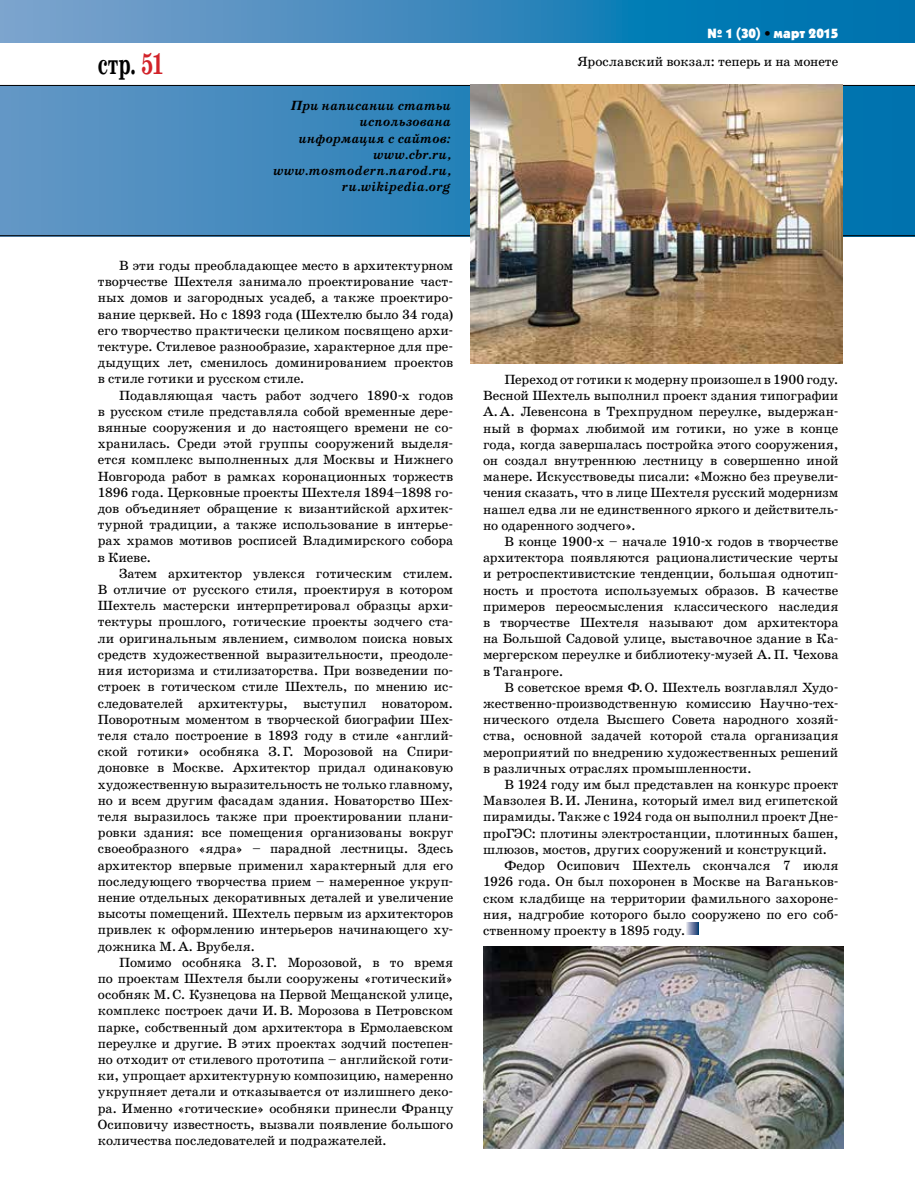
<style>
.page{position:relative;width:915px;height:1191px;background:#fff}
.page>*{position:absolute;margin:0;border:0;box-sizing:border-box;transform-origin:0 0}
.t1{font:700 30px "School Book C";color:#000;scale:.7 1}
.t2{font:13.5px/16.2px "School Book C";color:#000;text-align:justify}
.t3{font:italic 700 13.5px/16.2px "School Book C";letter-spacing:.005em;color:#000;text-align:right}
.t4{font:900 13.5px "Kabel C";letter-spacing:.02em;color:#fff}
.s1{color:#d2232a}
.s2{color:#000}
</style>
<div class="page">
<svg style="left:0;top:86px;width:914px;height:149px;background:#3d88bc"></svg>
<hr style="left:0;top:85px;width:914px;height:1px;background:#000">
<hr style="left:0;top:235px;width:914px;height:1px;background:#000">
<svg style="left:0;top:0;width:914px;height:43px;background:#3588bc"></svg>
<svg style="left:686px;top:922px;width:12px;height:13px"></svg>
<img style="left:470px;top:85px;width:371px;height:278px">
<img style="left:483px;top:946px;width:360px;height:202px">
<h1 class="t1" style="left:98px;top:47px;width:96px">стр. <span class="s1">51</span></h1>
<p class="t3" style="left:273px;top:98px;width:179px">При написании статьи использована информация с сайтов: www.cbr.ru, www.mosmodern.narod.ru, ru.wikipedia.org</p>
<p class="t2" style="left:98px;top:257px;width:357px;text-indent:21px">В эти годы преобладающее место в архитектурном творчестве Шехтеля занимало проектирование част‑ ных домов и загородных усадеб, а также проектиро‑ вание церквей. Но с 1893 года (Шехтелю было 34 года) его творчество практически целиком посвящено архи‑ тектуре. Стилевое разнообразие, характерное для пре‑ дыдущих лет, сменилось доминированием проектов в стиле готики и русском стиле.</p>
<p class="t2" style="left:98px;top:387px;width:357px;text-indent:21px">Подавляющая часть работ зодчего 1890‑х годов в русском стиле представляла собой временные дере‑ вянные сооружения и до настоящего времени не со‑ хранилась. Среди этой группы сооружений выделя‑ ется комплекс выполненных для Москвы и Нижнего Новгорода работ в рамках коронационных торжеств 1896 года. Церковные проекты Шехтеля 1894–1898 го‑ дов объединяет обращение к византийской архитек‑ турной традиции, а также использование в интерье‑ рах храмов мотивов росписей Владимирского собора в Киеве.</p>
<p class="t2" style="left:98px;top:565px;width:357px;text-indent:21px">Затем архитектор увлекся готическим стилем.<br>В отличие от русского стиля, проектируя в котором Шехтель мастерски интерпретировал образцы архи‑ тектуры прошлого, готические проекты зодчего ста‑ ли оригинальным явлением, символом поиска новых средств художественной выразительности, преодоле‑ ния историзма и стилизаторства. При возведении по‑ строек в готическом стиле Шехтель, по мнению ис‑ следователей архитектуры, выступил новатором.<br>Поворотным моментом в творческой биографии Шех‑ теля стало построение в 1893 году в стиле «англий‑ ской готики» особняка З.Г. Морозовой на Спири‑ доновке в Москве. Архитектор придал одинаковую художественную выразительность не только главному, но и всем другим фасадам здания. Новаторство Шех‑ теля выразилось также при проектировании плани‑ ровки здания: все помещения организованы вокруг своеобразного «ядра» – парадной лестницы. Здесь архитектор впервые применил характерный для его последующего творчества прием – намеренное укруп‑ нение отдельных декоративных деталей и увеличение высоты помещений. Шехтель первым из архитекторов привлек к оформлению интерьеров начинающего ху‑ дожника М.А. Врубеля.</p>
<p class="t2" style="left:98px;top:954px;width:357px;text-indent:21px">Помимо особняка З.Г. Морозовой, в то время по проектам Шехтеля были сооружены «готический» особняк М.С. Кузнецова на Первой Мещанской улице, комплекс построек дачи И.В. Морозова в Петровском парке, собственный дом архитектора в Ермолаевском переулке и другие. В этих проектах зодчий постепен‑ но отходит от стилевого прототипа – английской готи‑ ки, упрощает архитектурную композицию, намеренно укрупняет детали и отказывается от излишнего деко‑ ра. Именно «готические» особняки принесли Францу Осиповичу известность, вызвали появление большого количества последователей и подражателей.</p>
<p class="t4" style="left:707px;top:25px;width:132px">№ 1 (30) <span class="s2">•</span> март 2015</p>
<p class="t2" style="left:577px;top:54px;width:262px">Ярославский вокзал: теперь и на монете</p>
<p class="t2" style="left:483px;top:371px;width:357px;text-indent:21px">Переход от готики к модерну произошел в 1900 году.<br>Весной Шехтель выполнил проект здания типографии А.А. Левенсона в Трехпрудном переулке, выдержан‑ ный в формах любимой им готики, но уже в конце года, когда завершалась постройка этого сооружения, он создал внутреннюю лестницу в совершенно иной манере. Искусствоведы писали: «Можно без преувели‑ чения сказать, что в лице Шехтеля русский модернизм нашел едва ли не единственного яркого и действитель‑ но одаренного зодчего».</p>
<p class="t2" style="left:483px;top:533px;width:357px;text-indent:21px">В конце 1900‑х – начале 1910‑х годов в творчестве архитектора появляются рационалистические черты и ретроспективистские тенденции, большая однотип‑ ность и простота используемых образов. В качестве примеров переосмысления классического наследия в творчестве Шехтеля называют дом архитектора на Большой Садовой улице, выставочное здание в Ка‑ мергерском переулке и библиотеку-музей А.П. Чехова в Таганроге.</p>
<p class="t2" style="left:483px;top:679px;width:357px;text-indent:21px">В советское время Ф.О. Шехтель возглавлял Худо‑ жественно-производственную комиссию Научно-тех‑ нического отдела Высшего Совета народного хозяй‑ ства, основной задачей которой стала организация мероприятий по внедрению художественных решений в различных отраслях промышленности.</p>
<p class="t2" style="left:504px;top:776px;width:335px">В 1924 году им был представлен на конкурс проект</p>
<p class="t2" style="left:483px;top:792px;width:357px">Мавзолея В.И. Ленина, который имел вид египетской</p>
<p class="t2" style="left:483px;top:809px;width:357px">пирамиды. Также с 1924 года он выполнил проект Дне‑</p>
<p class="t2" style="left:483px;top:825px;width:357px">проГЭС: плотины электростанции, плотинных башен,</p>
<p class="t2" style="left:483px;top:841px;width:345px">шлюзов, мостов, других сооружений и конструкций.</p>
<p class="t2" style="left:504px;top:857px;width:335px">Федор Осипович Шехтель скончался 7 июля</p>
<p class="t2" style="left:483px;top:873px;width:357px">1926 года. Он был похоронен в Москве на Ваганьков‑</p>
<p class="t2" style="left:483px;top:890px;width:357px">ском кладбище на территории фамильного захороне‑</p>
<p class="t2" style="left:483px;top:906px;width:357px">ния, надгробие которого было сооружено по его соб‑</p>
<p class="t2" style="left:483px;top:922px;width:204px">ственному проекту в 1895 году.</p>
</div>
